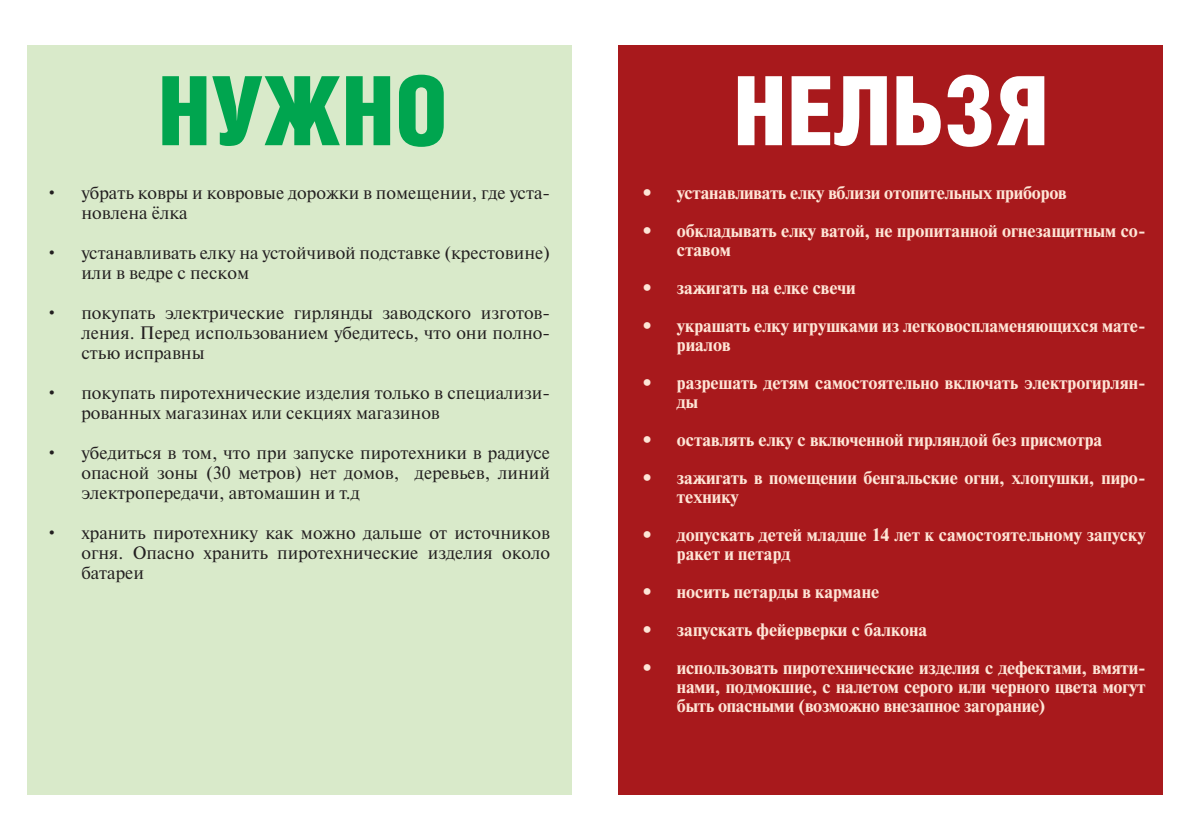
<style>
.page{position:relative;width:1191px;height:840px;background:#fff}
.page>*{position:absolute;margin:0;border:0;box-sizing:border-box;transform-origin:0 0}
.t1{font:900 96px "Helios Cond";color:#fff}
.t2{font:900 96px "Helios Cond";color:#00a54f}
.t3{font:700 18px/19px "Newton C";color:#fee5d6}
.t4{font:18px/20px "Newton C";color:#231f20}
</style>
<div class="page">
<div style="left:27px;top:45px;width:544px;height:749px;background:#d9eaca"></div>
<div style="left:618px;top:45px;width:544px;height:749px;background:#a8191c"></div>
<h1 class="t2" style="left:157px;top:56px;width:292px">НУЖНО</h1>
<h1 class="t1" style="left:733px;top:56px;width:317px">НЕЛЬЗЯ</h1>
<p class="t4" style="left:81px;top:183px;width:470px;text-indent:-36px">• убрать ковры и ковровые дорожки в помещении, где уста&shy;новлена ёлка</p>
<p class="t4" style="left:81px;top:243px;width:470px;text-indent:-36px">• устанавливать елку на устойчивой подставке (крестовине) или в ведре с песком</p>
<p class="t4" style="left:81px;top:303px;width:470px;text-align:justify;text-indent:-36px">• покупать электрические гирлянды заводского изготов&shy;ления. Перед использованием убедитесь, что они полно&shy;стью исправны</p>
<p class="t4" style="left:81px;top:383px;width:470px;text-indent:-36px">• покупать пиротехнические изделия только в специализи&shy;рованных магазинах или секциях магазинов</p>
<p class="t4" style="left:81px;top:443px;width:470px;text-align:justify;text-indent:-36px">• убедиться в том, что при запуске пиротехники в радиусе опасной зоны (30 метров) нет домов, деревьев, линий электропередачи, автомашин и т.д</p>
<p class="t4" style="left:81px;top:523px;width:470px;text-align:justify;text-indent:-36px">• хранить пиротехнику как можно дальше от источников огня. Опасно хранить пиротехнические изделия около батареи</p>
<p class="t3" style="left:641px;top:183px;width:427px">• устанавливать елку вблизи отопительных приборов</p>
<p class="t3" style="left:677px;top:221px;width:470px;text-indent:-36px">• обкладывать елку ватой, не пропитанной огнезащитным со&shy;ставом</p>
<p class="t3" style="left:641px;top:278px;width:216px">• зажигать на елке свечи</p>
<p class="t3" style="left:677px;top:316px;width:470px;text-indent:-36px">• украшать елку игрушками из легковоспламеняющихся мате&shy;риалов</p>
<p class="t3" style="left:677px;top:373px;width:470px;text-indent:-36px">• разрешать детям самостоятельно включать электрогирлян&shy;ды</p>
<p class="t3" style="left:641px;top:430px;width:463px">• оставлять елку с включенной гирляндой без присмотра</p>
<p class="t3" style="left:677px;top:468px;width:470px;text-indent:-36px">• зажигать в помещении бенгальские огни, хлопушки, пиро&shy;технику</p>
<p class="t3" style="left:677px;top:525px;width:470px;text-indent:-36px">• допускать детей младше 14 лет к самостоятельному запуску ракет и петард</p>
<p class="t3" style="left:641px;top:582px;width:240px">• носить петарды в кармане</p>
<p class="t3" style="left:641px;top:620px;width:288px">• запускать фейерверки с балкона</p>
<p class="t3" style="left:677px;top:658px;width:470px;text-align:justify;text-indent:-36px">• использовать пиротехнические изделия с дефектами, вмяти&shy;нами, подмокшие, с налетом серого или черного цвета могут быть опасными (возможно внезапное загорание)</p>
</div>
